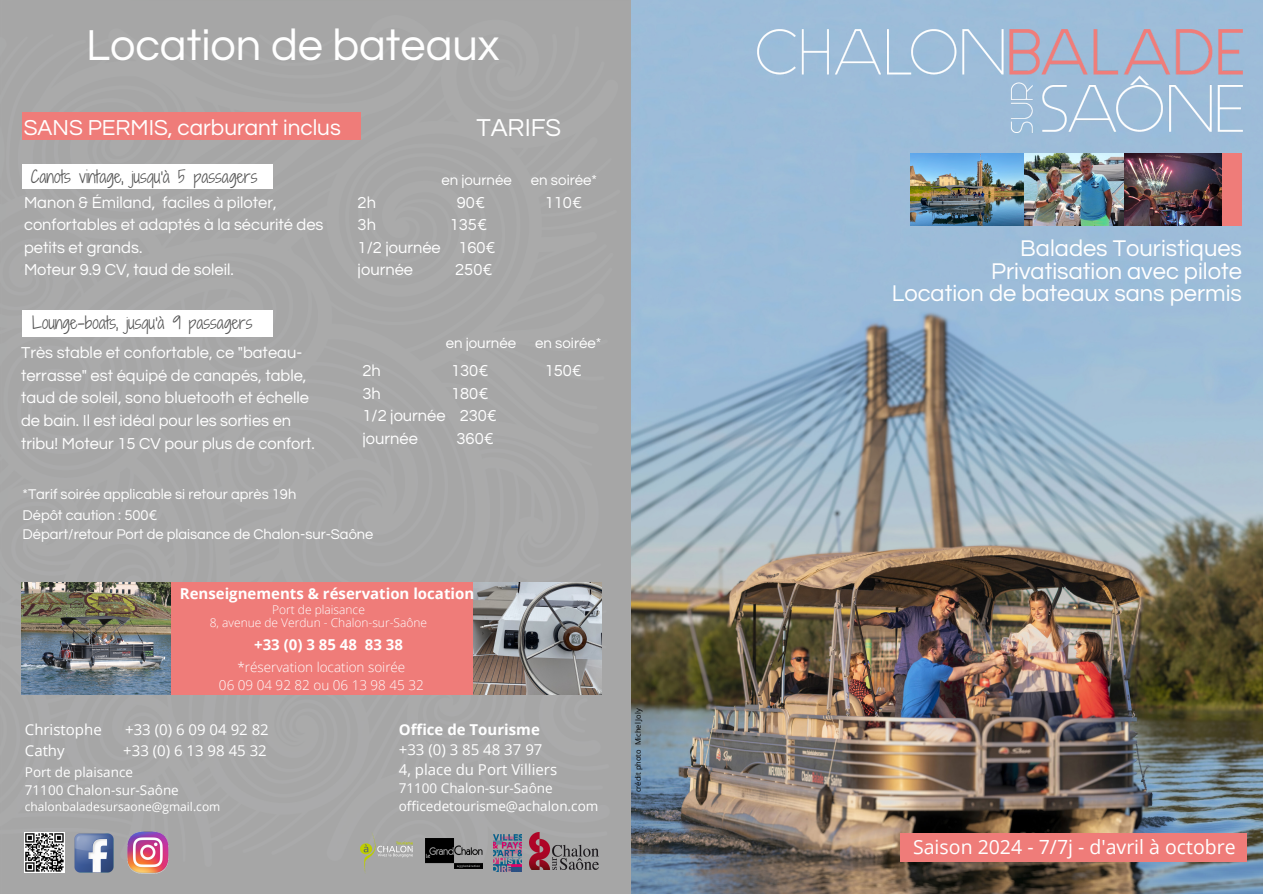
<style>
.page{position:relative;width:1263px;height:894px;background:#fff}
.page>*{position:absolute;margin:0;border:0;box-sizing:border-box;transform-origin:0 0}
.t1{font:45px "Questrial";color:#fff}
.t2{font:25.5px "Questrial";color:#fff}
.t3{font:23.7px/22.5px "Questrial";color:#fff;text-align:right}
.t4{font:22.5px "Questrial";color:#fff}
.t5{font:19.5px "Open Sans";color:#fff}
.t6{font:16.5px/22.5px "Questrial";color:#fff}
.t7{font:16.5px "Shadows Into Light Two";color:#545454}
.t8{font:15px/20.2px "Open Sans";color:#fff}
.t9{font:700 15px "Open Sans";color:#fff}
.t10{font:15px "Questrial";color:#fff}
.t11{font:14.7px "Questrial";color:#fff}
.t12{font:13.5px/18px "Open Sans";color:#fff}
.t13{font:300 13.5px/18px "Open Sans";color:#fff;text-align:center}
.t14{font:300 12px/13px "Open Sans";color:#fff;text-align:center}
.t15{font:12px "Open Sans";color:#fff}
.t16{font:7.5px "Open Sans";color:#000}
</style>
<div class="page">
<div style="left:0;top:0;width:631px;height:893px;background:#a6a6a6"></div>
<div style="left:23px;top:112px;width:338px;height:28px;background:#ef7c79"></div>
<div style="left:23px;top:165px;width:250px;height:24px;background:#fff"></div>
<div style="left:23px;top:310px;width:250px;height:26px;background:#fff"></div>
<img style="left:25px;top:832px;width:39px;height:40px">
<img style="left:72px;top:829px;width:45px;height:45px">
<img style="left:120px;top:824px;width:56px;height:56px">
<img style="left:361px;top:832px;width:51px;height:41px">
<img style="left:529px;top:832px;width:70px;height:36px">
<img style="left:493px;top:834px;width:28px;height:37px">
<img style="left:425px;top:838px;width:58px;height:30px">
<img style="left:631px;top:0;width:632px;height:893px">
<div style="left:900px;top:832px;width:346px;height:29px;background:#ef7c79"></div>
<div style="left:1221px;top:153px;width:21px;height:72px;background:#ef7c79"></div>
<img style="left:911px;top:153px;width:311px;height:72px">
<img style="left:473px;top:582px;width:128px;height:112px">
<div style="left:171px;top:582px;width:302px;height:113px;background:#ef7c79"></div>
<img style="left:757px;top:29px;width:485px;height:104px">
<img style="left:21px;top:582px;width:150px;height:112px">
<h1 class="t1" style="left:86px;top:23px;width:415px">Location de bateaux</h1>
<h3 class="t4" style="left:24px;top:116px;width:319px">SANS PERMIS, carburant inclus</h3>
<h2 class="t2" style="left:476px;top:115px;width:86px">TARIFS</h2>
<p class="t7" style="left:31px;top:164px;width:228px">Canots vintage, jusqu'à 5 passagers</p>
<p class="t6" style="left:24px;top:191px;width:301px">Manon &amp; Émiland, faciles à piloter, confortables et adaptés à la sécurité des petits et grands.<br>Moteur 9.9 CV, taud de soleil.</p>
<p class="t7" style="left:32px;top:310px;width:222px">Lounge-boats, jusqu'à 9 passagers</p>
<p class="t6" style="left:21px;top:342px;width:295px">Très stable et confortable, ce "bateau&shy;terrasse" est équipé de canapés, table, taud de soleil, sono bluetooth et échelle de bain. Il est idéal pour les sorties en tribu! Moteur 15 CV pour plus de confort.</p>
<p class="t11" style="left:23px;top:487px;width:275px">*Tarif soirée applicable si retour après 19h</p>
<p class="t11" style="left:23px;top:507px;width:136px">Dépôt caution : 500€</p>
<p class="t10" style="left:441px;top:173px;width:72px">en journée</p>
<p class="t10" style="left:531px;top:173px;width:68px">en soirée*</p>
<p class="t6" style="left:358px;top:191px;width:20px">2h</p>
<p class="t6" style="left:457px;top:191px;width:30px">90€</p>
<p class="t6" style="left:545px;top:191px;width:39px">110€</p>
<p class="t6" style="left:358px;top:214px;width:20px">3h</p>
<p class="t6" style="left:358px;top:214px;width:140px;text-indent:92px">135€<br>1/2 journée 160€ journée</p>
<p class="t6" style="left:455px;top:259px;width:39px">250€</p>
<p class="t10" style="left:446px;top:336px;width:72px">en journée</p>
<p class="t10" style="left:535px;top:336px;width:68px">en soirée*</p>
<p class="t6" style="left:362px;top:359px;width:20px">2h</p>
<p class="t6" style="left:451px;top:359px;width:39px">130€</p>
<p class="t6" style="left:545px;top:359px;width:39px">150€</p>
<p class="t6" style="left:362px;top:382px;width:20px">3h</p>
<p class="t6" style="left:362px;top:382px;width:136px;text-indent:89px">180€<br>1/2 journée 230€ journée</p>
<p class="t6" style="left:457px;top:427px;width:39px">360€</p>
<p class="t11" style="left:23px;top:526px;width:352px">Départ/retour Port de plaisance de Chalon-sur-Saône</p>
<p class="t9" style="left:180px;top:582px;width:296px">Renseignements &amp; réservation location</p>
<p class="t14" style="left:210px;top:603px;width:219px">Port de plaisance<br>8, avenue de Verdun - Chalon-sur-Saône</p>
<p class="t9" style="left:254px;top:633px;width:150px">+33 (0) 3 85 48 83 38</p>
<p class="t13" style="left:219px;top:657px;width:206px">*réservation location soirée<br>06 09 04 92 82 ou 06 13 98 45 32</p>
<p class="t8" style="left:25px;top:718px;width:78px">Christophe</p>
<p class="t8" style="left:125px;top:718px;width:145px">+33 (0) 6 09 04 92 82</p>
<p class="t9" style="left:399px;top:718px;width:143px">Office de Tourisme</p>
<p class="t8" style="left:399px;top:738px;width:160px">+33 (0) 3 85 48 37 97<br>4, place du Port Villiers</p>
<p class="t12" style="left:399px;top:778px;width:201px">71100 Chalon-sur-Saône officedetourisme@achalon.com</p>
<p class="t8" style="left:25px;top:739px;width:41px">Cathy</p>
<p class="t8" style="left:123px;top:739px;width:145px">+33 (0) 6 13 98 45 32</p>
<p class="t12" style="left:25px;top:762px;width:155px">Port de plaisance<br>71100 Chalon-sur-Saône</p>
<p class="t15" style="left:25px;top:797px;width:197px">chalonbaladesursaone@gmail.com</p>
<p class="t16" style="left:633px;top:792px;width:85px;rotate:-90deg">crédit photo Michel Joly</p>
<h3 class="t3" style="left:892px;top:238px;width:352px">Balades Touristiques<br>Privatisation avec pilote<br>Location de bateaux sans permis</h3>
<p class="t5" style="left:913px;top:832px;width:324px">Saison 2024 - 7/7j - d'avril à octobre</p>
</div>
